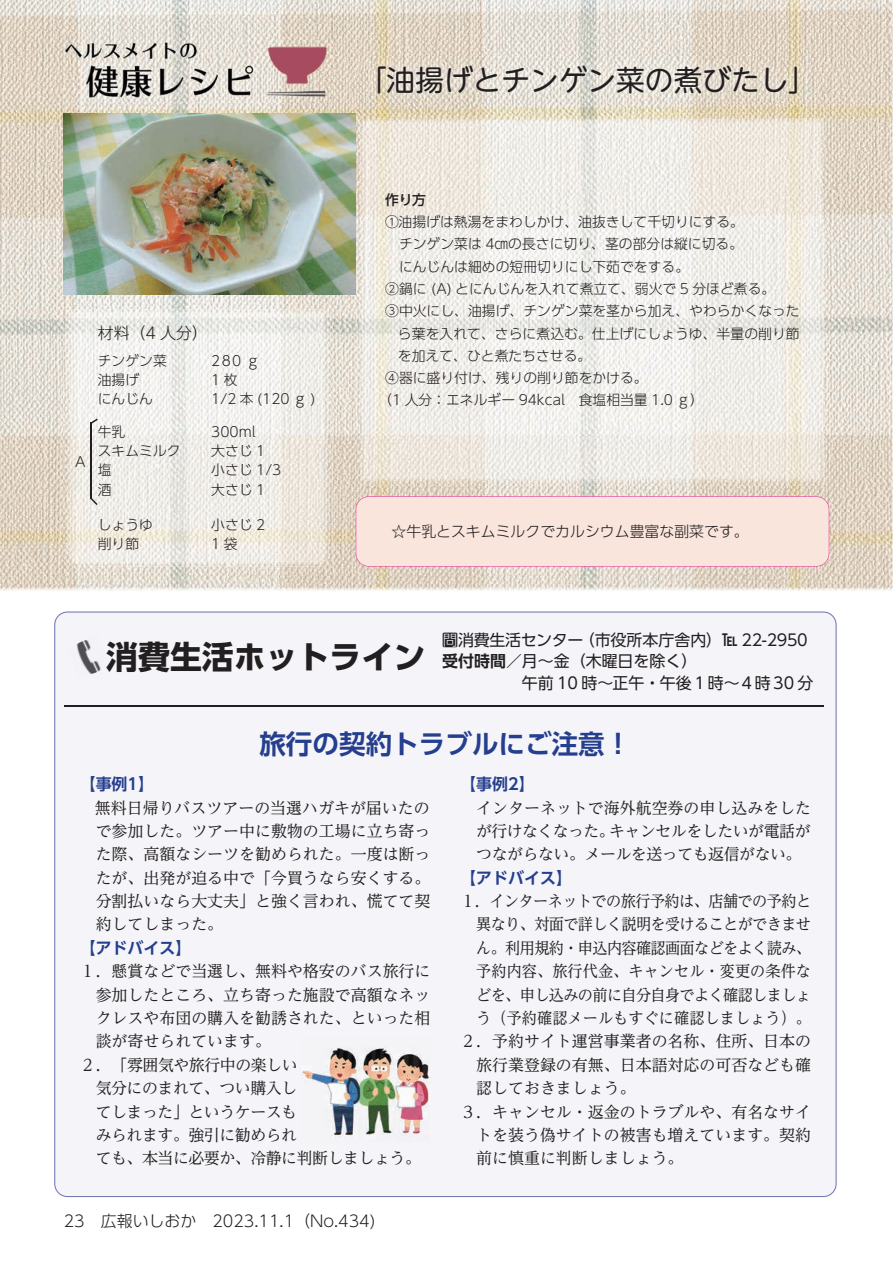
<style>
.page{position:relative;width:893px;height:1263px;background:#fff}
.page>*{position:absolute;margin:0;border:0;box-sizing:border-box;transform-origin:0 0}
.t1{font:700 31.95px "UD Shin Go Pr 6 N";color:#231f20}
.t2{font:28.65px "UD Shin M Go Pr 6 N";color:#231f20}
.t3{font:700 26.55px "UD Shin Go Pr 6 N De";color:#253f8e}
.t4{font:15.9px/23.4px "UD Reimin Pr 6 N";color:#231f20;text-align:justify}
.t5{font:15.9px/23.4px "UD Reimin Pr 6 N";letter-spacing:-.03em;color:#231f20}
.t6{font:15.9px "UD Reimin Pr 6 N";letter-spacing:-.04em;color:#231f20;scale:.95 1}
.t7{font:15.9px "UD Shin Go Pr 6 N";color:#231f20}
.t8{font:15.9px "UD Reimin Pr 6 N";color:#231f20;scale:.95 1}
.t9{font:300 15.9px "UD Shin Go Pr 6 N";color:#231f20}
.t10{font:700 15.9px "UD Shin Go Pr 6 N De";color:#253f8e}
.t11{font:15.9px "UD Reimin Pr 6 N";letter-spacing:-.035em;color:#231f20}
.t12{font:15.9px "UD Shin Go Pr 6 N";letter-spacing:-.02em;color:#231f20}
.t13{font:300 14.85px "UD Shin Go Pr 6 N";color:#231f20}
.t14{font:300 13.8px/19.2px "UD Shin Go Pr 6 N";color:#231f20}
.t15{font:500 13.8px "UD Shin Go Pr 6 N";color:#231f20}
.s1{font-weight:500}
.s2{font-weight:300}
.s3{font-family:"UD Shin Go Pr 6 N De";font-weight:700}
.s4{font-weight:700}
</style>
<div class="page">
<div style="left:54px;top:611px;width:783px;height:586px;background:#f5f5f9"></div>
<hr style="left:64px;top:706px;width:759px;height:1px;background:#231f20">
<img style="left:67px;top:636px;width:43px;height:42px">
<img style="left:302px;top:1036px;width:129px;height:106px">
<img style="left:0;top:0;width:892px;height:161px">
<img style="left:788px;top:161px;width:104px;height:430px">
<img style="left:315px;top:484px;width:473px;height:107px">
<img style="left:0;top:161px;width:356px;height:161px">
<img style="left:332px;top:322px;width:24px;height:162px">
<img style="left:0;top:538px;width:315px;height:53px">
<img style="left:0;top:322px;width:63px;height:216px">
<img style="left:60px;top:575px;width:773px;height:6px">
<img style="left:64px;top:14px;width:268px;height:89px">
<svg style="left:64px;top:73px;width:14px;height:1px"></svg>
<img style="left:369px;top:56px;width:438px;height:47px">
<svg style="left:373px;top:89px;width:459px;height:6px;background:#e2ddcf"></svg>
<img style="left:63px;top:309px;width:269px;height:257px">
<img style="left:356px;top:114px;width:473px;height:372px">
<div style="left:356px;top:496px;width:473px;height:70px;background:#f9e5dc"></div>
<hr style="left:91px;top:422px;width:1px;height:77px;background:#231f20">
<svg style="left:91px;top:419px;width:7px;height:5px"></svg>
<svg style="left:91px;top:498px;width:7px;height:7px"></svg>
<img style="left:64px;top:114px;width:292px;height:180px">
<h2 class="t2" style="left:358px;top:56px;width:461px">「油揚げとチンゲン菜の煮びたし「</h2>
<p class="t14" style="left:74px;top:452px;width:15px">Ａ</p>
<p class="t9" style="left:98px;top:320px;width:112px">材料（4 人分(</p>
<p class="t14" style="left:98px;top:351px;width:71px">チンゲン菜油揚げ<br>にんじん</p>
<p class="t14" style="left:211px;top:351px;width:106px">280 ｇ<br>1枚<br>1/2 本 (120 ｇ (</p>
<p class="t14" style="left:98px;top:422px;width:84px">牛乳<br>スキムミルク塩<br>酒</p>
<p class="t14" style="left:211px;top:422px;width:72px">300ml<br>大さじ 1小さじ 1/3大さじ 1</p>
<p class="t14" style="left:98px;top:515px;width:57px">しょうゆ削り節</p>
<p class="t14" style="left:211px;top:515px;width:56px">小さじ 2<br>1袋</p>
<p class="t15" style="left:385px;top:188px;width:42px">作り方</p>
<p class="t14" style="left:385px;top:212px;width:360px">①油揚げは熱湯をまわしかけ、油抜きして千切りにする。</p>
<p class="t14" style="left:385px;top:234px;width:360px">　チンゲン菜は 4㎝の長さに切り、茎の部分は縦に切る。</p>
<p class="t14" style="left:385px;top:256px;width:306px">　にんじんは細めの短冊切りにし下茹でをする。</p>
<p class="t14" style="left:385px;top:278px;width:392px">②鍋に (A) とにんじんを入れて煮立て、弱火で 5 分ほど煮る。</p>
<p class="t14" style="left:385px;top:301px;width:416px">③中火にし、油揚げ、チンゲン菜を茎から加え、やわらかくなった</p>
<p class="t14" style="left:398px;top:323px;width:403px">ら葉を入れて、さらに煮込む。仕上げにしょうゆ、半量の削り節</p>
<p class="t14" style="left:398px;top:345px;width:195px">を加えて、ひと煮たちさせる。</p>
<p class="t14" style="left:385px;top:368px;width:264px">④器に盛り付け、残りの削り節をかける。</p>
<p class="t14" style="left:378px;top:390px;width:327px">（1 人分：エネルギー 94kcal　食塩相当量 1.0 ｇ(</p>
<p class="t13" style="left:392px;top:519px;width:359px">☆牛乳とスキムミルクでカルシウム豊富な副菜です。</p>
<h1 class="t1" style="left:106px;top:631px;width:320px">消費生活ホットライン</h1>
<p class="t7" style="left:579px;top:627px;width:231px">（市役所本庁舎内(<span class="s1">TEL</span> 22-2950</p>
<p class="t12" style="left:442px;top:627px;width:143px"><span class="s2">問</span>消費生活センター</p>
<p class="t7" style="left:442px;top:648px;width:257px"><span class="s3">受付時間</span><span class="s4">／</span>月～金（木曜日を除く(</p>
<p class="t7" style="left:522px;top:670px;width:293px">午前 10 時～正午・午後１時～４時30 分</p>
<h3 class="t3" style="left:259px;top:722px;width:374px">旅行の契約トラブルにご注意!</h3>
<p class="t10" style="left:80px;top:771px;width:76px">【事例1【</p>
<p class="t4" style="left:95px;top:795px;width:337px">無料日帰りバスツアーの当選ハガキが届いたので参加した。ツアー中に敷物の工場に立ち寄った際、高額なシーツを勧められた。一度は断ったが、出発が迫る中で「今買うなら安くする。分割払いなら大丈夫」と強く言われ、慌てて契約してしまった。</p>
<p class="t10" style="left:80px;top:935px;width:113px">【アドバイス【</p>
<p class="t4" style="left:80px;top:959px;width:352px">１．懸賞などで当選し、無料や格安のバス旅行に</p>
<p class="t4" style="left:96px;top:982px;width:336px">参加したところ、立ち寄った施設で高額なネッ</p>
<p class="t4" style="left:96px;top:1006px;width:336px">クレスや布団の購入を勧誘された、といった相</p>
<p class="t4" style="left:96px;top:1029px;width:177px">談が寄せられています。</p>
<p class="t5" style="left:80px;top:1053px;width:219px">２．「雰囲気や旅行中の楽しい</p>
<p class="t5" style="left:96px;top:1076px;width:203px">気分にのまれて、つい購入し</p>
<p class="t5" style="left:96px;top:1099px;width:203px">てしまった」というケースも</p>
<p class="t5" style="left:96px;top:1123px;width:203px">みられます。強引に勧められ</p>
<p class="t5" style="left:96px;top:1146px;width:327px">ても、本当に必要か、冷静に判断しましょう。</p>
<p class="t9" style="left:64px;top:1208px;width:313px">23　広報いしおか　2023.11.1（No.434(</p>
<p class="t10" style="left:460px;top:771px;width:76px">【事例2【</p>
<p class="t4" style="left:460px;top:795px;width:352px;text-align:right">　インターネットで海外航空券の申し込みをしたキャンセルをしたいが電話が</p>
<p class="t5" style="left:476px;top:819px;width:327px">が行けなくなった。<br>つながらない。メールを送っても返信がない。</p>
<p class="t10" style="left:460px;top:865px;width:113px">【アドバイス【</p>
<p class="t11" style="left:460px;top:888px;width:352px">１．インターネットでの旅行予約は、店舗での予約と</p>
<p class="t6" style="left:476px;top:911px;width:354px">異なり、対面で詳しく説明を受けることができませ</p>
<p class="t6" style="left:476px;top:935px;width:354px">ん。利用規約・申込内容確認画面などをよく読み、</p>
<p class="t8" style="left:476px;top:958px;width:354px">予約内容、旅行代金、キャンセル・変更の条件な</p>
<p class="t6" style="left:476px;top:982px;width:354px">どを、申し込みの前に自分自身でよく確認しましょ</p>
<p class="t8" style="left:476px;top:1005px;width:354px">う（予約確認メールもすぐに確認しましょう(。</p>
<p class="t4" style="left:460px;top:1029px;width:352px">２．予約サイト運営事業者の名称、住所、日本の</p>
<p class="t4" style="left:476px;top:1052px;width:336px">旅行業登録の有無、日本語対応の可否なども確</p>
<p class="t4" style="left:476px;top:1076px;width:161px">認しておきましょう。</p>
<p class="t4" style="left:460px;top:1099px;width:352px">３．キャンセル・返金のトラブルや、有名なサイ</p>
<p class="t4" style="left:476px;top:1123px;width:336px">トを装う偽サイトの被害も増えています。契約</p>
<p class="t4" style="left:476px;top:1146px;width:209px">前に慎重に判断しましょう。</p>
</div>
